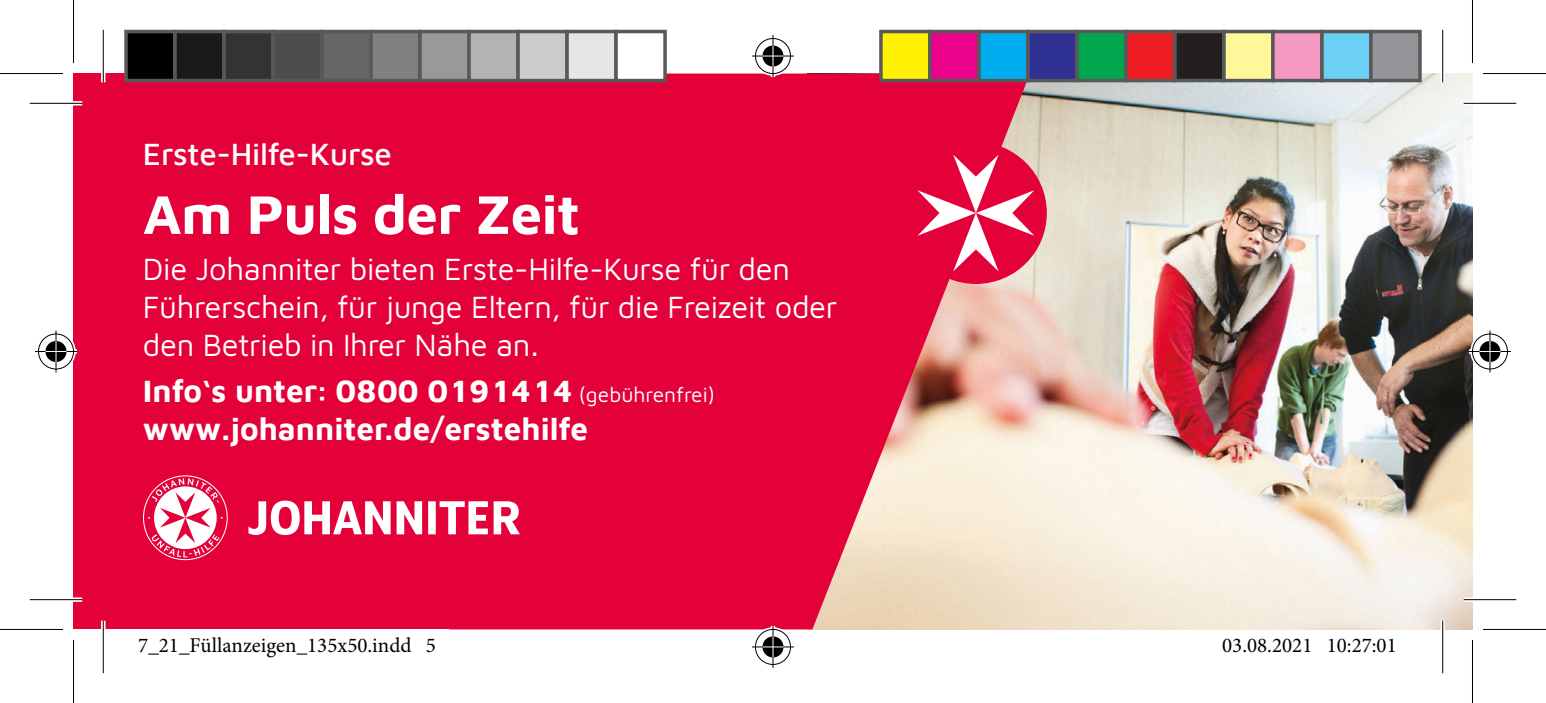
<style>
.page{position:relative;width:1546px;height:703px;background:#fff}
.page>*{position:absolute;margin:0;border:0;box-sizing:border-box;transform-origin:0 0}
.t1{font:700 56px "Maven Johanniter";letter-spacing:-.01em;color:#fff}
.t2{font:31.5px/37.8px "Maven Johanniter";letter-spacing:-.01em;color:#fff}
.t3{font:700 31.5px "Maven Johanniter";color:#fff}
.t4{font:500 31.5px "Maven Johanniter";letter-spacing:-.01em;color:#fff}
.t5{font:21px "Minion Pro";color:#000}
.s1{font-weight:400;font-size:21px}
</style>
<div class="page">
<img style="left:1030px;top:74px;width:442px;height:555px">
<div style="left:74px;top:74px;width:476px;height:555px;background:#e4013a"></div>
<svg style="left:450px;top:74px;width:580px;height:555px;fill:#e4013a"></svg>
<div style="left:905px;top:142px;width:142px;height:142px;background:#e4013a;border-radius:50%"></div>
<svg style="left:917px;top:154px;width:117px;height:117px"></svg>
<svg style="left:143px;top:475px;width:377px;height:85px"></svg>
<svg style="left:30px;top:101px;width:52px;height:4px"></svg>
<svg style="left:1464px;top:101px;width:52px;height:4px"></svg>
<svg style="left:30px;top:597px;width:52px;height:5px"></svg>
<svg style="left:1464px;top:597px;width:52px;height:5px"></svg>
<svg style="left:101px;top:30px;width:4px;height:52px"></svg>
<svg style="left:101px;top:620px;width:4px;height:53px"></svg>
<svg style="left:1440px;top:30px;width:5px;height:52px"></svg>
<svg style="left:1440px;top:620px;width:5px;height:53px"></svg>
<hr style="left:30px;top:103px;width:52px;height:1px;background:#000">
<hr style="left:1464px;top:103px;width:52px;height:1px;background:#000">
<hr style="left:30px;top:599px;width:52px;height:1px;background:#000">
<hr style="left:1464px;top:599px;width:52px;height:1px;background:#000">
<hr style="left:103px;top:30px;width:1px;height:52px;background:#000">
<hr style="left:103px;top:620px;width:1px;height:53px;background:#000">
<hr style="left:1442px;top:30px;width:1px;height:52px;background:#000">
<hr style="left:1442px;top:620px;width:1px;height:53px;background:#000">
<hr style="left:0;top:73px;width:63px;height:1px;background:#000">
<hr style="left:1483px;top:73px;width:63px;height:1px;background:#000">
<hr style="left:0;top:628px;width:63px;height:2px;background:#000">
<hr style="left:1483px;top:628px;width:63px;height:2px;background:#000">
<hr style="left:73px;top:0;width:1px;height:63px;background:#000">
<hr style="left:73px;top:640px;width:1px;height:63px;background:#000">
<hr style="left:1472px;top:0;width:1px;height:63px;background:#000">
<hr style="left:1472px;top:640px;width:1px;height:63px;background:#000">
<div style="left:753px;top:36px;width:40px;height:40px;border:4px solid #fff;border-radius:50%"></div>
<hr style="left:752px;top:54px;width:42px;height:4px;background:#fff">
<hr style="left:771px;top:35px;width:4px;height:42px;background:#fff">
<div style="left:760px;top:43px;width:26px;height:26px;border:4px solid #fff;border-radius:50%"></div>
<div style="left:755px;top:38px;width:36px;height:36px;border:1px solid #000;border-radius:50%"></div>
<hr style="left:752px;top:55px;width:42px;height:2px;background:#000">
<hr style="left:772px;top:35px;width:2px;height:42px;background:#000">
<div style="left:762px;top:46px;width:21px;height:21px;background:#000;border-radius:50%"></div>
<hr style="left:762px;top:55px;width:21px;height:2px;background:#fff">
<hr style="left:772px;top:46px;width:2px;height:21px;background:#fff">
<div style="left:753px;top:627px;width:40px;height:39px;border:4px solid #fff;border-radius:50%"></div>
<svg style="left:752px;top:644px;width:42px;height:5px"></svg>
<hr style="left:771px;top:626px;width:4px;height:42px;background:#fff">
<div style="left:760px;top:634px;width:26px;height:25px;border:4px solid #fff;border-radius:50%"></div>
<div style="left:755px;top:629px;width:36px;height:36px;border:1px solid #000;border-radius:50%"></div>
<hr style="left:752px;top:646px;width:42px;height:1px;background:#000">
<hr style="left:772px;top:626px;width:2px;height:42px;background:#000">
<div style="left:762px;top:636px;width:21px;height:21px;background:#000;border-radius:50%"></div>
<svg style="left:762px;top:646px;width:21px;height:1px"></svg>
<hr style="left:772px;top:636px;width:2px;height:21px;background:#fff">
<div style="left:36px;top:332px;width:40px;height:39px;border:4px solid #fff;border-radius:50%"></div>
<hr style="left:35px;top:349px;width:42px;height:4px;background:#fff">
<hr style="left:54px;top:330px;width:4px;height:42px;background:#fff">
<div style="left:43px;top:339px;width:26px;height:25px;border:4px solid #fff;border-radius:50%"></div>
<div style="left:38px;top:333px;width:36px;height:36px;border:1px solid #000;border-radius:50%"></div>
<hr style="left:35px;top:351px;width:42px;height:1px;background:#000">
<hr style="left:55px;top:330px;width:2px;height:42px;background:#000">
<div style="left:46px;top:341px;width:21px;height:21px;background:#000;border-radius:50%"></div>
<svg style="left:46px;top:351px;width:21px;height:1px"></svg>
<hr style="left:55px;top:341px;width:2px;height:21px;background:#fff">
<div style="left:1470px;top:332px;width:40px;height:39px;border:4px solid #fff;border-radius:50%"></div>
<hr style="left:1469px;top:349px;width:42px;height:4px;background:#fff">
<svg style="left:1488px;top:330px;width:4px;height:42px"></svg>
<div style="left:1477px;top:339px;width:26px;height:25px;border:4px solid #fff;border-radius:50%"></div>
<div style="left:1472px;top:333px;width:36px;height:36px;border:1px solid #000;border-radius:50%"></div>
<hr style="left:1469px;top:351px;width:42px;height:1px;background:#000">
<hr style="left:1489px;top:330px;width:1px;height:42px;background:#000">
<svg style="left:1479px;top:341px;width:21px;height:21px"></svg>
<div style="left:126px;top:32px;width:49px;height:49px;background:#000"></div>
<div style="left:124px;top:30px;width:53px;height:52px;border:4px solid #595959"></div>
<div style="left:175px;top:32px;width:49px;height:49px;background:#1a1a1a"></div>
<div style="left:173px;top:30px;width:53px;height:52px;border:4px solid #595959"></div>
<div style="left:224px;top:32px;width:49px;height:49px;background:#333"></div>
<div style="left:222px;top:30px;width:53px;height:52px;border:4px solid #595959"></div>
<div style="left:273px;top:32px;width:49px;height:49px;background:#4d4d4d"></div>
<div style="left:271px;top:30px;width:53px;height:52px;border:4px solid #595959"></div>
<div style="left:322px;top:32px;width:49px;height:49px;background:#666"></div>
<div style="left:320px;top:30px;width:53px;height:52px;border:4px solid #595959"></div>
<div style="left:371px;top:32px;width:49px;height:49px;background:#808080"></div>
<div style="left:369px;top:30px;width:53px;height:52px;border:4px solid #595959"></div>
<div style="left:420px;top:32px;width:49px;height:49px;background:#999"></div>
<div style="left:418px;top:30px;width:53px;height:52px;border:4px solid #595959"></div>
<div style="left:469px;top:32px;width:49px;height:49px;background:#b3b3b3"></div>
<div style="left:467px;top:30px;width:53px;height:52px;border:4px solid #595959"></div>
<div style="left:518px;top:32px;width:49px;height:49px;background:#ccc"></div>
<div style="left:516px;top:30px;width:53px;height:52px;border:4px solid #595959"></div>
<div style="left:567px;top:32px;width:49px;height:49px;background:#e6e6e6"></div>
<div style="left:565px;top:30px;width:53px;height:52px;border:4px solid #595959"></div>
<div style="left:616px;top:32px;width:49px;height:49px;background:#fff"></div>
<div style="left:614px;top:30px;width:53px;height:52px;border:4px solid #595959"></div>
<div style="left:881px;top:32px;width:49px;height:49px;background:#fff101"></div>
<div style="left:879px;top:30px;width:53px;height:52px;border:4px solid #595959"></div>
<div style="left:930px;top:32px;width:49px;height:49px;background:#ed028c"></div>
<div style="left:928px;top:30px;width:53px;height:52px;border:4px solid #595959"></div>
<div style="left:979px;top:32px;width:49px;height:49px;background:#00aeef"></div>
<div style="left:977px;top:30px;width:53px;height:52px;border:4px solid #595959"></div>
<div style="left:1028px;top:32px;width:49px;height:49px;background:#2e3092"></div>
<div style="left:1026px;top:30px;width:53px;height:52px;border:4px solid #595959"></div>
<div style="left:1077px;top:32px;width:49px;height:49px;background:#00a54f"></div>
<div style="left:1075px;top:30px;width:53px;height:52px;border:4px solid #595959"></div>
<div style="left:1126px;top:32px;width:49px;height:49px;background:#ee1d23"></div>
<div style="left:1124px;top:30px;width:53px;height:52px;border:4px solid #595959"></div>
<div style="left:1175px;top:32px;width:49px;height:49px;background:#231f20"></div>
<div style="left:1173px;top:30px;width:53px;height:52px;border:4px solid #595959"></div>
<div style="left:1224px;top:32px;width:49px;height:49px;background:#fff79a"></div>
<div style="left:1222px;top:30px;width:53px;height:52px;border:4px solid #595959"></div>
<div style="left:1273px;top:32px;width:49px;height:49px;background:#f499c2"></div>
<div style="left:1271px;top:30px;width:53px;height:52px;border:4px solid #595959"></div>
<div style="left:1322px;top:32px;width:49px;height:49px;background:#6bcff6"></div>
<div style="left:1320px;top:30px;width:53px;height:52px;border:4px solid #595959"></div>
<div style="left:1371px;top:32px;width:49px;height:49px;background:#939598"></div>
<div style="left:1369px;top:30px;width:53px;height:52px;border:4px solid #595959"></div>
<div style="left:357px;top:638px;width:10px;height:15px;border:1px solid #fff;border-radius:50%"></div>
<div style="left:359px;top:638px;width:7px;height:14px;border:1px solid #fff;border-radius:50%"></div>
<div style="left:1222px;top:638px;width:10px;height:15px;border:1px solid #fff;border-radius:50%"></div>
<div style="left:1224px;top:638px;width:6px;height:14px;border:1px solid #fff;border-radius:50%"></div>
<div style="left:1247px;top:638px;width:10px;height:15px;border:1px solid #fff;border-radius:50%"></div>
<div style="left:1249px;top:638px;width:6px;height:14px;border:1px solid #fff;border-radius:50%"></div>
<div style="left:1282px;top:638px;width:10px;height:15px;border:1px solid #fff;border-radius:50%"></div>
<div style="left:1284px;top:638px;width:6px;height:14px;border:1px solid #fff;border-radius:50%"></div>
<div style="left:1337px;top:638px;width:10px;height:15px;border:1px solid #fff;border-radius:50%"></div>
<div style="left:1339px;top:638px;width:6px;height:14px;border:1px solid #fff;border-radius:50%"></div>
<div style="left:1377px;top:638px;width:10px;height:15px;border:1px solid #fff;border-radius:50%"></div>
<div style="left:1378px;top:638px;width:7px;height:14px;border:1px solid #fff;border-radius:50%"></div>
<p class="t4" style="left:143px;top:132px;width:251px">Erste-Hilfe-Kurse</p>
<p class="t1" style="left:143px;top:175px;width:439px">Am Puls der Zeit</p>
<p class="t2" style="left:143px;top:248px;width:696px">Die Johanniter bieten Erste-Hilfe-Kurse für den<br>Führerschein, für junge Eltern, für die Freizeit oder den Betrieb in Ihrer Nähe an.</p>
<p class="t3" style="left:143px;top:369px;width:574px">Info‘s unter: 0800 0191414 <span class="s1">(gebührenfrei)</span></p>
<p class="t3" style="left:143px;top:406px;width:447px">www.johanniter.de/erstehilfe</p>
<p class="t5" style="left:138px;top:631px;width:299px">7_21_Füllanzeigen_135x50.indd 5</p>
<p class="t5" style="left:1222px;top:631px;width:176px">03.08.2021 10:27:01</p>
</div>
